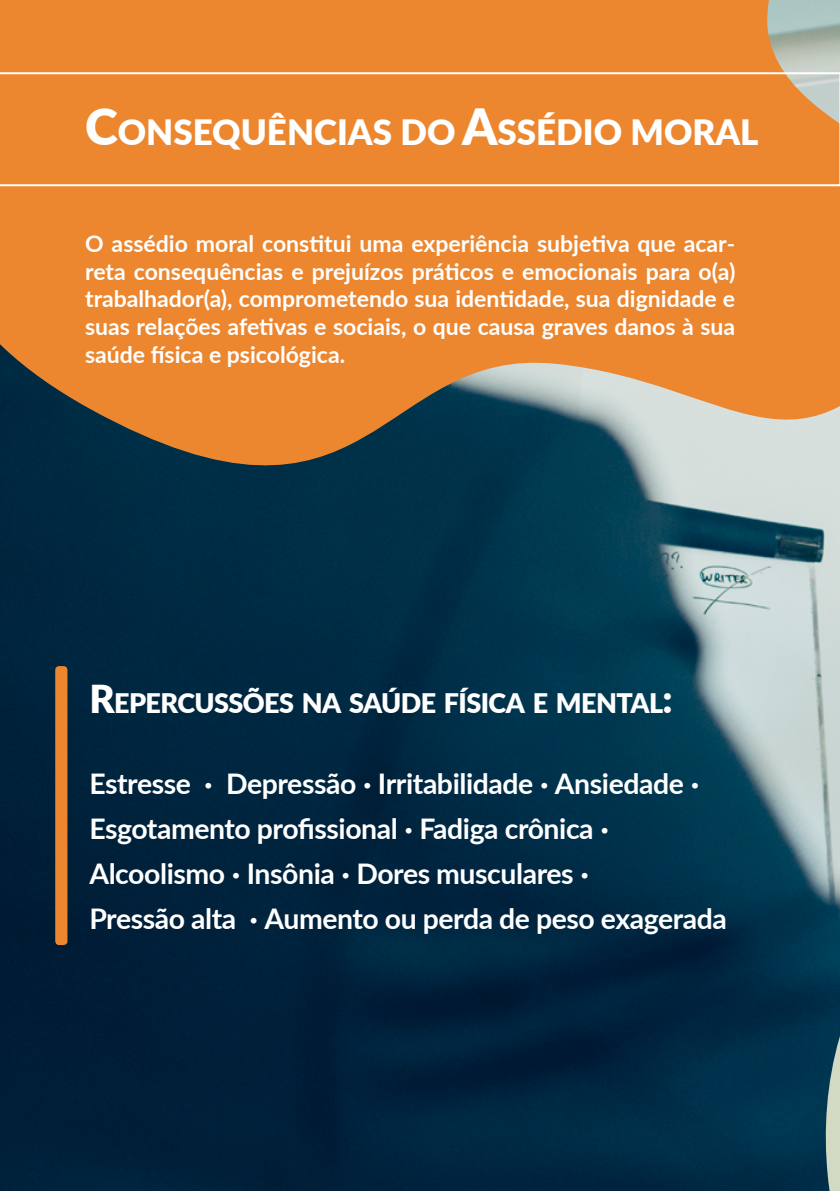
<style>
.page{position:relative;width:840px;height:1191px;background:#fff}
.page>*{position:absolute;margin:0;border:0;box-sizing:border-box;transform-origin:0 0}
.t1{font:900 35px "Lato";color:#fff}
.t2{font:700 28.4px/45.2px "Lato";letter-spacing:-.015em;color:#fff}
.t3{font:900 27px "Lato";letter-spacing:-.02em;color:#fff}
.t4{font:700 23px/27.6px "Lato";color:#fff;text-align:justify}
.s1{font-size:49.8px}
.s2{font-size:38.6px}
.s3{font-family:"Klinic Slab";font-weight:400}
</style>
<div class="page">
<img style="left:0;top:565px;width:839px;height:626px">
<svg style="left:0;top:0;width:839px;height:565px;fill:#ec8730"></svg>
<div style="left:0;top:72px;width:839px;height:114px;background:#ec8730"></div>
<div style="left:55px;top:666px;width:12px;height:279px;background:#ec8730;border-radius:4px"></div>
<svg style="left:822px;top:767px;width:17px;height:424px"></svg>
<h1 class="t1" style="left:85px;top:106px;width:674px"><span class="s1">C</span>ONSEQUÊNCIAS DO <span class="s1">A</span>SSÉDIO MORAL</h1>
<p class="t4" style="left:85px;top:229px;width:651px">O assédio moral constitui uma experiência subjetiva que acar&shy;reta consequências e prejuízos práticos e emocionais para o(a) trabalhador(a), comprometendo sua identidade, sua dignidade e suas relações afetivas e sociais, o que causa graves danos à sua saúde física e psicológica.</p>
<p class="t3" style="left:89px;top:682px;width:584px"><span class="s2">R</span>EPERCUSSÕES NA SAÚDE FÍSICA E MENTAL<span class="s2">:</span></p>
<p class="t2" style="left:89px;top:759px;width:638px">Estresse <span class="s3">•</span> Depressão <span class="s3">•</span> Irritabilidade <span class="s3">•</span> Ansiedade <span class="s3">• </span>Esgotamento profissional <span class="s3">•</span> Fadiga crônica <span class="s3">• </span>Alcoolismo <span class="s3">•</span> Insônia <span class="s3">•</span> Dores musculares <span class="s3">•<br></span>Pressão alta <span class="s3">•</span> Aumento ou perda de peso exagerada</p>
</div>
